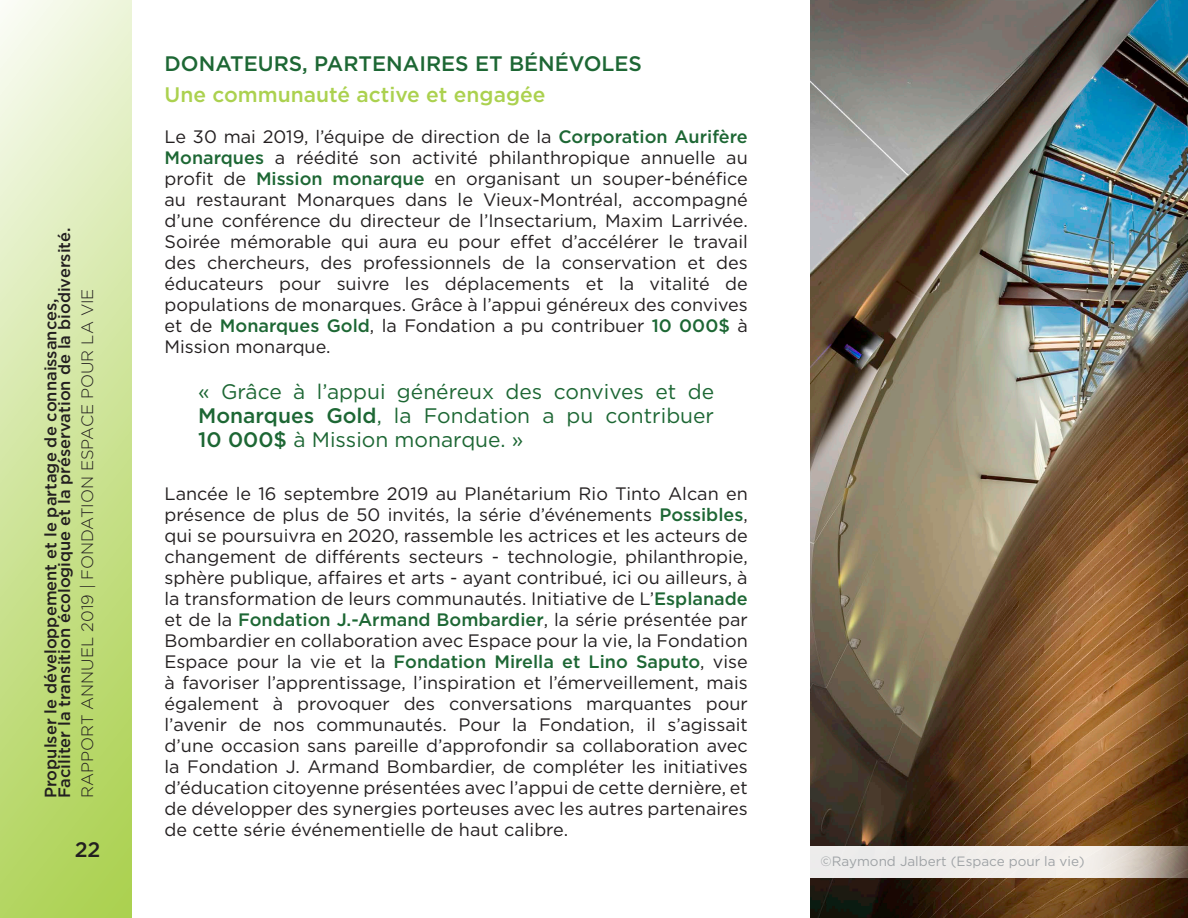
<style>
.page{position:relative;width:1188px;height:918px;background:#fff}
.page>*{position:absolute;margin:0;border:0;box-sizing:border-box;transform-origin:0 0}
.Accroches{font:21px/24px "Gotham";color:#1d6734;text-align:justify}
.Titres{font:500 21px "Gotham";color:#1d6734}
.Sous-titre{font:500 21px "Gotham";color:#abd14f}
.no_pages{font:500 21px "Gotham";color:#231f20}
.Texte{font:18px/21px "Gotham";color:#231f20;text-align:justify}
.t1{font:500 16.5px/13.5px "Gotham";color:#231f20}
.t2{font:300 16.5px "Gotham";color:#231f20}
.t3{font:13.5px "Gotham";color:#9fa3a6}
.s1{font-weight:500;color:#1d6734}
.s2{font-weight:500}
</style>
<div class="page">
<svg style="left:0;top:0;width:132px;height:918px;background:#cfe49b"></svg>
<img style="left:811px;top:0;width:377px;height:918px">
<svg style="left:810px;top:846px;width:378px;height:31px;background:#e4e0dc"></svg>
<p class="t1" style="left:44px;top:798px;width:572px;rotate:-90deg">Propulser le développement et le partage de connaissances,<br>Faciliter la transition écologique et la préservation de la biodiversité.</p>
<p class="t2" style="left:77px;top:798px;width:511px;rotate:-90deg">RAPPORT ANNUEL 2019 | FONDATION ESPACE POUR LA VIE</p>
<p class="no_pages" style="left:75px;top:836px;width:27px">22</p>
<p class="Titres" style="left:165px;top:50px;width:479px">DONATEURS, PARTENAIRES ET BÉNÉVOLES</p>
<p class="Sous-titre" style="left:165px;top:81px;width:382px">Une communauté active et engagée</p>
<p class="Texte" style="left:165px;top:126px;width:585px">Le 30 mai 2019, l’équipe de direction de la <span class="s1">Corporation Aurifère Monarques</span> a réédité son activité philanthropique annuelle au profit de <span class="s1">Mission monarque</span> en organisant un souper-bénéfice au restaurant Monarques dans le Vieux-Montréal, accompagné d’une conférence du directeur de l’Insectarium, Maxim Larrivée.<br>Soirée mémorable qui aura eu pour effet d’accélérer le travail des chercheurs, des professionnels de la conservation et des éducateurs pour suivre les déplacements et la vitalité de populations de monarques. Grâce à l’appui généreux des convives et de <span class="s1">Monarques Gold</span>, la Fondation a pu contribuer <span class="s1">10 000$</span> à Mission monarque.</p>
<p class="Accroches" style="left:198px;top:379px;width:517px">« Grâce à l’appui généreux des convives et de <span class="s2">Monarques Gold</span>, la Fondation a pu contribuer <span class="s2">10 000$</span> à Mission monarque. »</p>
<p class="Texte" style="left:165px;top:483px;width:585px">Lancée le 16 septembre 2019 au Planétarium Rio Tinto Alcan en présence de plus de 50 invités, la série d’événements <span class="s1">Possibles</span>, qui se poursuivra en 2020, rassemble les actrices et les acteurs de changement de différents secteurs - technologie, philanthropie, sphère publique, affaires et arts - ayant contribué, ici ou ailleurs, à la transformation de leurs communautés. Initiative de L’<span class="s1">Esplanade </span>et de la <span class="s1">Fondation J.-Armand Bombardier</span>, la série présentée par Bombardier en collaboration avec Espace pour la vie, la Fondation Espace pour la vie et la <span class="s1">Fondation Mirella et Lino Saputo</span>, vise à favoriser l’apprentissage, l’inspiration et l’émerveillement, mais également à provoquer des conversations marquantes pour l’avenir de nos communautés. Pour la Fondation, il s’agissait d’une occasion sans pareille d’approfondir sa collaboration avec la Fondation J. Armand Bombardier, de compléter les initiatives d’éducation citoyenne présentées avec l’appui de cette dernière, et de développer des synergies porteuses avec les autres partenaires de cette série événementielle de haut calibre.</p>
<p class="t3" style="left:821px;top:853px;width:265px">©Raymond Jalbert (Espace pour la vie)</p>
</div>
